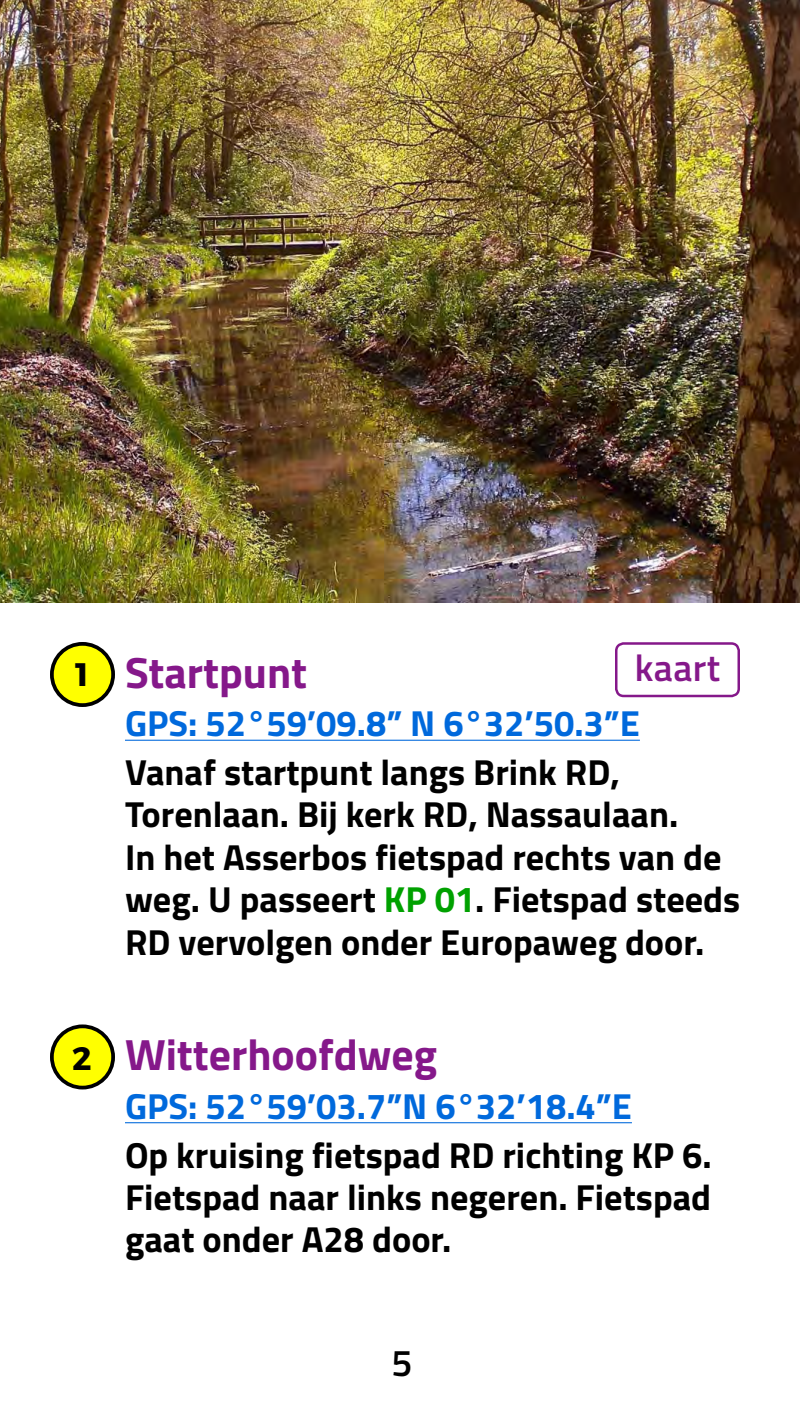
<style>
.page{position:relative;width:800px;height:1420px;background:#fff}
.page>*{position:absolute;margin:0;border:0;box-sizing:border-box;transform-origin:0 0}
.t1{font:700 43.75px "Titillium";color:#85188a}
.t2{font:600 37.5px "Titillium";letter-spacing:.01em;color:#85188a}
.t3{font:600 37.5px "Titillium";color:#000}
.t4{font:700 36.25px/42.5px "Titillium";color:#000}
.t5{font:700 36.25px "Titillium";color:#0069dc}
.s1{font-family:"Montserrat";font-size:32.5px;color:#000}
.s2{color:#00a100}
</style>
<div class="page">
<hr style="left:125px;top:740px;width:515px;height:1px;background:#0069dc">
<hr style="left:125px;top:1122px;width:507px;height:1px;background:#0069dc">
<div style="left:52px;top:644px;width:61px;height:61px;background:#ff0;border-radius:50%"></div>
<div style="left:50px;top:642px;width:65px;height:65px;border:4px solid #000;border-radius:50%"></div>
<div style="left:615px;top:642px;width:125px;height:55px;border:2px solid #85188a;border-radius:8px"></div>
<div style="left:52px;top:1026px;width:61px;height:62px;background:#ff0;border-radius:50%"></div>
<div style="left:50px;top:1024px;width:65px;height:65px;border:4px solid #000;border-radius:50%"></div>
<img style="left:0;top:0;width:800px;height:602px">
<p class="t1" style="left:75px;top:639px;width:234px"><span class="s1">1</span> Startpunt</p>
<p class="t2" style="left:635px;top:640px;width:87px">kaart</p>
<p class="t5" style="left:125px;top:696px;width:516px">GPS: 52°59’09.8” N 6°32’50.3”E</p>
<p class="t4" style="left:125px;top:749px;width:617px">Vanaf startpunt langs Brink RD, Torenlaan. Bij kerk RD, Nassaulaan.<br>In het Asserbos fietspad rechts van de weg. U passeert <span class="s2">KP 01</span>. Fietspad steeds RD vervolgen onder Europaweg door.</p>
<p class="t1" style="left:72px;top:1021px;width:367px"><span class="s1">2</span> Witterhoofdweg</p>
<p class="t5" style="left:125px;top:1078px;width:508px">GPS: 52°59’03.7”N 6°32’18.4”E</p>
<p class="t4" style="left:125px;top:1132px;width:588px;text-align:justify">Op kruising fietspad RD richting KP 6.<br>Fietspad naar links negeren. Fietspad gaat onder A28 door.</p>
<p class="t3" style="left:391px;top:1335px;width:22px">5</p>
</div>
